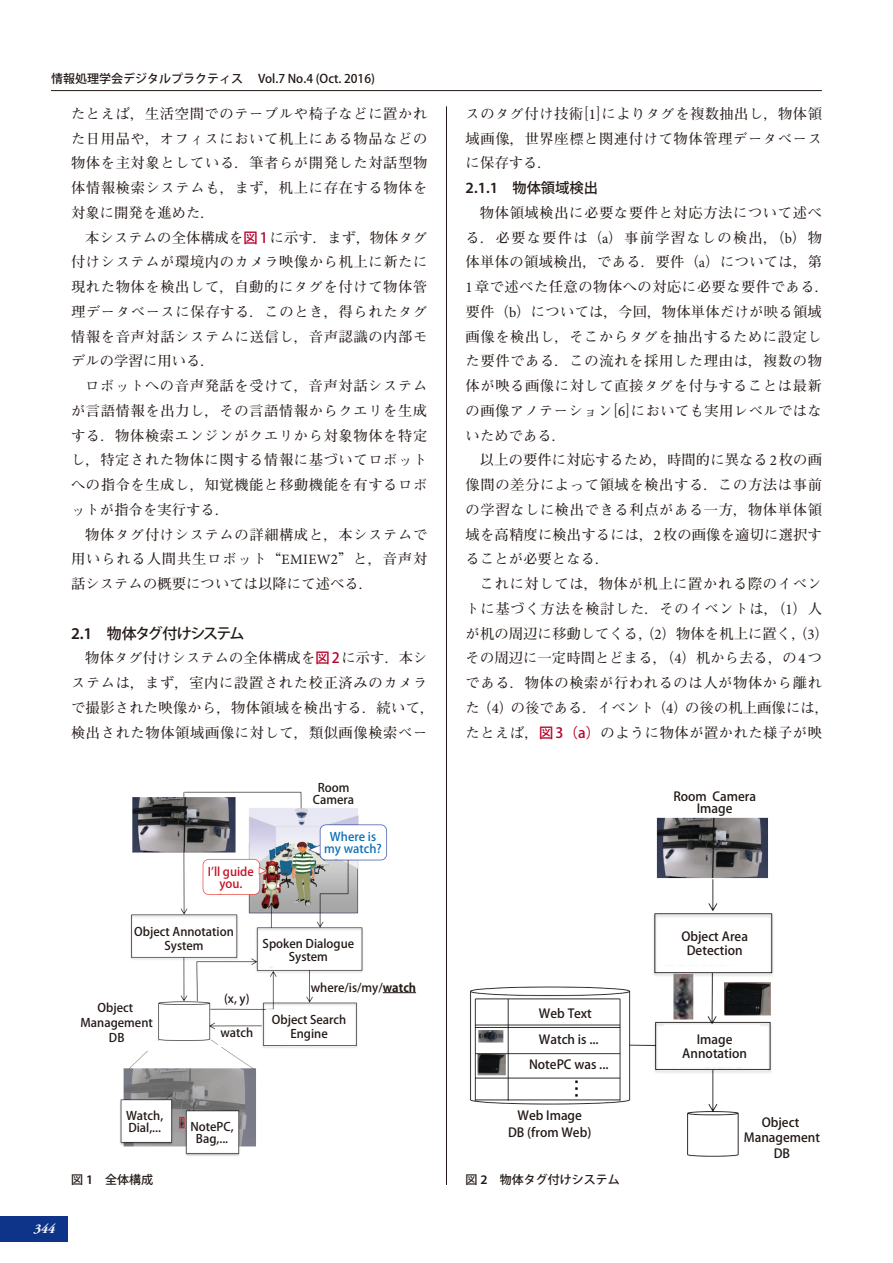
<style>
.page{position:relative;width:893px;height:1263px;background:#fff}
.page>*{position:absolute;margin:0;border:0;box-sizing:border-box;transform-origin:0 0}
.t1{font:500 15px "Koz Go Pro";letter-spacing:-.105em;color:#231916}
.t2{font:700 14.25px/24.8px "Futo Min A101 Pro";letter-spacing:.045em;color:#231916;text-align:justify}
.t3{font:500 14.25px "Koz Go Pro";color:#231916}
.t4{font:italic 700 13.5px "Adobe Garamond Pro";color:#fff}
.t5{font:500 12.45px/14.1px "Koz Go Pr 6 N";color:#231916;text-align:center}
.t6{font:500 12px "Koz Go Pro";color:#231916}
.t7{font:500 11.85px/11.9px "Koz Go Pr 6 N";color:#231916;text-align:center}
.t8{font:500 11.85px/11.9px "Koz Go Pr 6 N";color:#096fb8;text-align:center}
.t9{font:500 11.85px/11.9px "Koz Go Pr 6 N";color:#c40f24;text-align:center}
.s1{font-family:"Koz Go Pro";font-weight:500;color:#b6002a}
.s2{font-family:"Minion Pro";font-weight:400}
.s3{font-family:"Minion Pro";font-weight:400;font-size:15px}
.s4{font-family:"Myriad Pro";font-weight:600;font-size:16.5px}
.s5{font-weight:700}
.s6{font-family:"Myriad Pro";font-weight:600;font-size:13.2px}
.s7{font-size:15.75px}
.s8{font-family:"Myriad Pro";font-weight:600;font-size:15.75px}
.s9{font-family:"Koz Min Pr 6 N";font-weight:400}
</style>
<div class="page">
<hr style="left:51px;top:90px;width:771px;height:1px;background:#231916">
<hr style="left:446px;top:106px;width:1px;height:1079px;background:#231916">
<div style="left:0;top:1216px;width:68px;height:26px;background:#0d3488"></div>
<img style="left:120px;top:791px;width:297px;height:365px">
<hr style="left:383px;top:992px;width:33px;height:1px;background:#231916">
<img style="left:470px;top:817px;width:303px;height:340px">
<p class="t6" style="left:51px;top:71px;width:325px">情報処理学会デジタルプラクティス　 Vol.7 No.4 (Oct. 2016)</p>
<p class="t2" style="left:71px;top:99px;width:358px">たとえば，生活空間でのテーブルや椅子などに置かれた日用品や，オフィスにおいて机上にある物品などの物体を主対象としている．筆者らが開発した対話型物体情報検索システムも，まず，机上に存在する物体を対象に開発を進めた．</p>
<p class="t2" style="left:71px;top:223px;width:358px;text-indent:14px">本システムの全体構成を<span class="s1">図1</span>に示す．まず，物体タグ付けシステムが環境内のカメラ映像から机上に新たに現れた物体を検出して，自動的にタグを付けて物体管理データベースに保存する．このとき，得られたタグ情報を音声対話システムに送信し，音声認識の内部モデルの学習に用いる．</p>
<p class="t2" style="left:71px;top:372px;width:358px;text-indent:14px">ロボットへの音声発話を受けて，音声対話システムが言語情報を出力し，その言語情報からクエリを生成する．物体検索エンジンがクエリから対象物体を特定し，特定された物体に関する情報に基づいてロボットへの指令を生成し，知覚機能と移動機能を有するロボットが指令を実行する．</p>
<p class="t2" style="left:71px;top:520px;width:358px;text-indent:14px">物体タグ付けシステムの詳細構成と，本システムで用いられる人間共生ロボット“<span class="s2">EMIEW</span><span class="s3">2</span>”と，音声対話システムの概要については以降にて述べる．</p>
<p class="t1" style="left:71px;top:624px;width:175px"><span class="s4">2.1</span>　物体タグ付けシステム</p>
<p class="t2" style="left:71px;top:644px;width:365px;text-align:center">物体タグ付けシステムの全体構成を<span class="s1">図2</span>に示す．本シ<br>ステムは，まず，室内に設置された校正済みのカメラで撮影された映像から，物体領域を検出する．続いて，検出された物体領域画像に対して，類似画像検索ベー</p>
<p class="t9" style="left:208px;top:866px;width:47px">I’ll guide you.</p>
<p class="t7" style="left:313px;top:782px;width:43px">Room<br>Camera</p>
<p class="t8" style="left:324px;top:831px;width:59px">Where is my watch?</p>
<p class="t7" style="left:134px;top:925px;width:101px;line-height:13.4px">Object Annotation<br>System</p>
<p class="t7" style="left:81px;top:1001px;width:74px;line-height:14.9px">Object<br>Management<br>DB</p>
<p class="t7" style="left:224px;top:992px;width:27px">(x, y)</p>
<p class="t7" style="left:220px;top:1027px;width:34px">watch</p>
<p class="t7" style="left:263px;top:937px;width:93px;line-height:13.4px">Spoken Dialogue<br>System</p>
<p class="t7" style="left:311px;top:981px;width:107px">where/is/my/<span class="s5">watch</span></p>
<p class="t7" style="left:272px;top:1013px;width:76px;line-height:13.4px">Object Search<br>Engine</p>
<p class="t4" style="left:34px;top:1221px;width:23px">344</p>
<p class="t7" style="left:126px;top:1110px;width:39px;text-align:left">Watch,<br>Dial,...</p>
<p class="t7" style="left:190px;top:1121px;width:45px">NotePC,<br>Bag,...</p>
<p class="t6" style="left:71px;top:1171px;width:84px">図 <span class="s6">1</span>　全体構成</p>
<p class="t2" style="left:466px;top:99px;width:358px">スのタグ付け技術<span class="s7">[</span><span class="s3">1</span><span class="s7">]</span>によりタグを複数抽出し，物体領域画像，世界座標と関連付けて物体管理データベースに保存する．</p>
<p class="t3" style="left:466px;top:179px;width:134px"><span class="s8">2.1.1</span>　物体領域検出</p>
<p class="t2" style="left:466px;top:198px;width:365px;text-align:left;text-indent:14px">物体領域検出に必要な要件と対応方法について述べる．必要な要件は（<span class="s2">a</span>）事前学習なしの検出，（<span class="s2">b</span>）物体単体の領域検出，である．要件（<span class="s2">a</span>）については，第<br><span class="s3">1</span>章で述べた任意の物体への対応に必要な要件である．要件（<span class="s2">b</span>）については，今回，物体単体だけが<span class="s9">映</span>る領域画像を検出し，そこからタグを抽出するために設定した要件である．この流れを採用した理由は，複数の物体が映る画像に対して直接タグを付与することは最新の画像アノテーション<span class="s7">[</span><span class="s3">6</span><span class="s7">]</span>においても実用レベルではないためである．</p>
<p class="t2" style="left:466px;top:446px;width:358px;text-indent:14px">以上の要件に対応するため，時間的に異なる<span class="s3">2</span>枚の画像間の差分によって領域を検出する．この方法は事前の学習なしに検出できる利点がある一方，物体単体領域を高精度に検出するには，<span class="s3">2</span>枚の画像を適切に選択することが必要となる．</p>
<p class="t2" style="left:466px;top:570px;width:365px;text-align:center">これに対しては，物体が机上に置かれる際のイベン<br>トに基づく方法を検討した．そのイベントは，（<span class="s3">1</span>）人が机の周辺に移動してくる，（<span class="s3">2</span>）物体を机上に置く，（<span class="s3">3</span>）その周辺に一定時間とどまる，（<span class="s3">4</span>）机から去る，の<span class="s3">4</span>つである．物体の検索が行われるのは人が物体から離れた（<span class="s3">4</span>）の後である．イベント（<span class="s3">4</span>）の後の机上画像には，たとえば，<span class="s1">図3（a）</span>のように物体が置かれた様子が映</p>
<p class="t5" style="left:673px;top:790px;width:84px;line-height:12.5px">Room Camera<br>Image</p>
<p class="t5" style="left:539px;top:1006px;width:54px">Web Text</p>
<p class="t5" style="left:681px;top:930px;width:68px">Object Area<br>Detection</p>
<p class="t5" style="left:529px;top:1027px;width:81px;line-height:25.2px">Watch is ...<br>NotePC was ...</p>
<p class="t5" style="left:682px;top:1033px;width:66px">Image<br>Annotation</p>
<p class="t5" style="left:508px;top:1107px;width:85px;line-height:17.2px">Web Image<br>DB (from Web)</p>
<p class="t6" style="left:466px;top:1171px;width:156px">図 <span class="s6">2</span>　物体タグ付けシステム</p>
<p class="t5" style="left:744px;top:1114px;width:78px;line-height:15.6px">Object<br>Management<br>DB</p>
</div>
